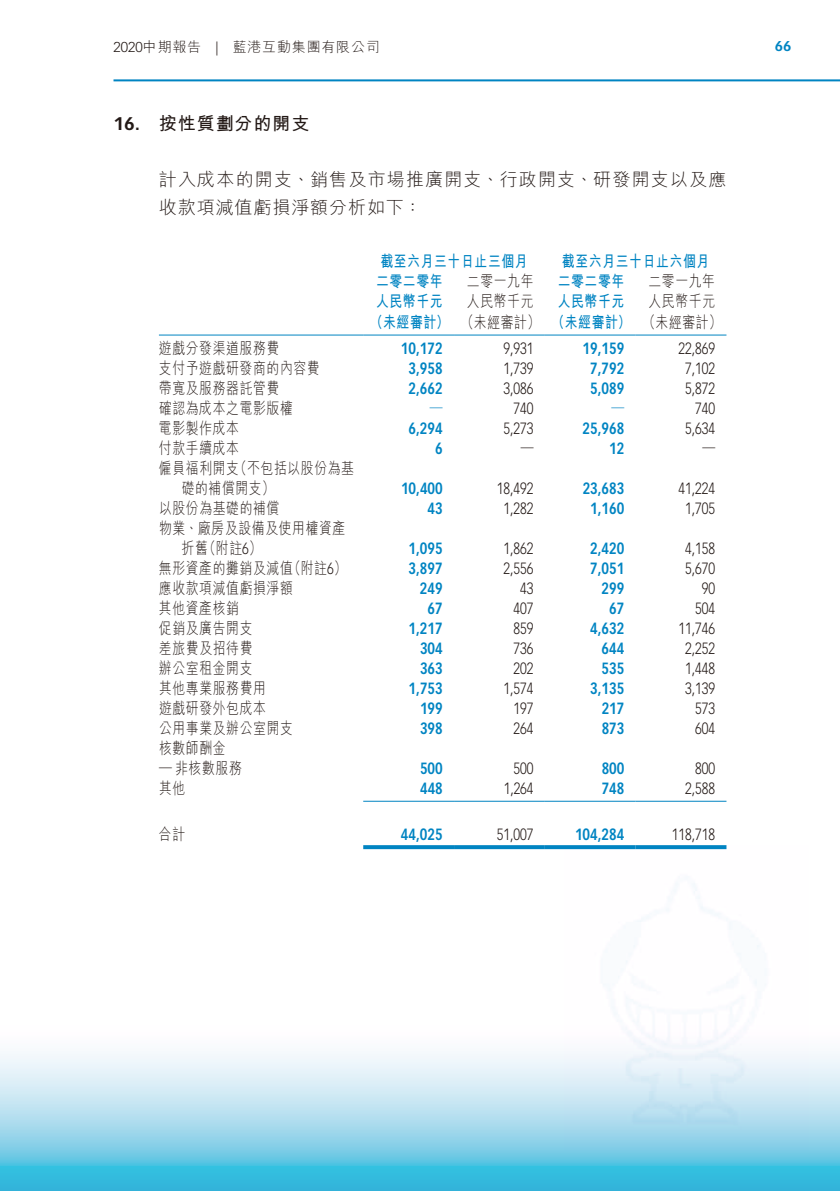
<style>
.page{position:relative;width:840px;height:1191px;background:#fff}
.page>*{position:absolute;margin:0;border:0;box-sizing:border-box;transform-origin:0 0}
.t1{font:300 18px/28px "M Hei HK";letter-spacing:.065em;color:#231916}
.t2{font:700 18px "M Hei HK";letter-spacing:.05em;color:#231916}
.t3{font:300 16px/20px "M Hei HK";letter-spacing:.05em;color:#231916;scale:.8 1}
.t4{font:300 16px "Vectora LT Std";color:#231916;scale:.8 1}
.t5{font:700 16px "Vectora LT Std";color:#0084c2;scale:.8 1}
.t6{font:700 16px "M Hei HK";letter-spacing:.05em;color:#0084c2;scale:.8 1}
.t7{font:300 14px "M Hei HK";letter-spacing:.055em;color:#231916}
.t8{font:700 14px "Vectora LT Std";color:#0084c2}
.s1{font-family:"Vectora LT Std"}
.s2{font-weight:700;color:#0084c2}
</style>
<div class="page">
<svg style="left:0;top:1053px;width:839px;height:138px"></svg>
<img style="left:564px;top:846px;width:244px;height:304px">
<hr style="left:113px;top:79px;width:726px;height:2px;background:#0084c2">
<hr style="left:159px;top:334px;width:204px;height:1px;background:#0084c2">
<hr style="left:363px;top:334px;width:91px;height:1px;background:#0084c2">
<hr style="left:454px;top:334px;width:90px;height:1px;background:#0084c2">
<hr style="left:544px;top:334px;width:91px;height:1px;background:#0084c2">
<hr style="left:635px;top:334px;width:91px;height:1px;background:#0084c2">
<hr style="left:363px;top:800px;width:91px;height:1px;background:#0084c2">
<hr style="left:454px;top:800px;width:90px;height:1px;background:#0084c2">
<hr style="left:544px;top:800px;width:91px;height:1px;background:#0084c2">
<hr style="left:635px;top:800px;width:91px;height:1px;background:#0084c2">
<svg style="left:363px;top:845px;width:91px;height:4px"></svg>
<svg style="left:454px;top:845px;width:90px;height:4px"></svg>
<svg style="left:544px;top:845px;width:91px;height:4px"></svg>
<svg style="left:635px;top:845px;width:91px;height:4px"></svg>
<p class="t7" style="left:113px;top:40px;width:268px"><span class="s1">2020</span>中期報告 <span class="s1">|</span> 藍港互動集團有限公司</p>
<p class="t8" style="left:774px;top:38px;width:18px">66</p>
<p class="t2" style="left:113px;top:110px;width:197px"><span class="s1">16.</span> 按性質劃分的開支</p>
<p class="t1" style="left:159px;top:165px;width:568px">計入成本的開支、銷售及市場推廣開支、行政開支、研發開支以及應收款項減值虧損淨額分析如下：</p>
<p class="t6" style="left:380px;top:250px;width:185px">截至六月三十日止三個月</p>
<p class="t6" style="left:561px;top:250px;width:186px">截至六月三十日止六個月</p>
<p class="t6" style="left:376px;top:270px;width:85px">二零二零年</p>
<p class="t3" style="left:466px;top:271px;width:85px">二零一九年</p>
<p class="t6" style="left:557px;top:270px;width:85px">二零二零年</p>
<p class="t3" style="left:648px;top:271px;width:85px">二零一九年</p>
<p class="t6" style="left:376px;top:290px;width:85px">人民幣千元</p>
<p class="t3" style="left:466px;top:291px;width:85px">人民幣千元</p>
<p class="t6" style="left:557px;top:290px;width:85px">人民幣千元</p>
<p class="t3" style="left:370px;top:291px;width:440px;text-indent:278px">人民幣千元<span class="s2">（未經審計）</span> （未經審計） <span class="s2">（未經審計）</span> （未經審計）</p>
<p class="t3" style="left:159px;top:337px;width:152px">遊戲分發渠道服務費</p>
<p class="t5" style="left:401px;top:338px;width:54px">10,172</p>
<p class="t4" style="left:503px;top:338px;width:39px">9,931</p>
<p class="t5" style="left:582px;top:338px;width:54px">19,159</p>
<p class="t4" style="left:678px;top:338px;width:47px">22,869</p>
<p class="t3" style="left:159px;top:357px;width:202px">支付予遊戲研發商的內容費</p>
<p class="t5" style="left:408px;top:358px;width:44px">3,958</p>
<p class="t4" style="left:503px;top:358px;width:39px">1,739</p>
<p class="t5" style="left:590px;top:358px;width:44px">7,792</p>
<p class="t4" style="left:684px;top:358px;width:39px">7,102</p>
<p class="t3" style="left:159px;top:377px;width:152px">帶寬及服務器託管費</p>
<p class="t5" style="left:408px;top:378px;width:44px">2,662</p>
<p class="t4" style="left:503px;top:378px;width:39px">3,086</p>
<p class="t5" style="left:590px;top:378px;width:44px">5,089</p>
<p class="t4" style="left:684px;top:378px;width:39px">5,872</p>
<p class="t3" style="left:159px;top:397px;width:169px">確認為成本之電影版權</p>
<p class="t6" style="left:429px;top:396px;width:18px">—</p>
<p class="t4" style="left:513px;top:398px;width:26px">740</p>
<p class="t6" style="left:611px;top:396px;width:18px">—</p>
<p class="t4" style="left:694px;top:398px;width:26px">740</p>
<p class="t3" style="left:159px;top:417px;width:102px">電影製作成本</p>
<p class="t5" style="left:408px;top:418px;width:44px">6,294</p>
<p class="t4" style="left:503px;top:418px;width:39px">5,273</p>
<p class="t5" style="left:582px;top:418px;width:54px">25,968</p>
<p class="t4" style="left:684px;top:418px;width:39px">5,634</p>
<p class="t3" style="left:159px;top:437px;width:102px">付款手續成本</p>
<p class="t5" style="left:435px;top:438px;width:11px">6</p>
<p class="t3" style="left:520px;top:437px;width:18px">—</p>
<p class="t5" style="left:609px;top:438px;width:20px">12</p>
<p class="t3" style="left:702px;top:437px;width:18px">—</p>
<p class="t3" style="left:181px;top:457px;width:217px;text-indent:-23px">僱員福利開支（不包括以股份為基礎的補償開支）</p>
<p class="t5" style="left:401px;top:478px;width:54px">10,400</p>
<p class="t4" style="left:496px;top:478px;width:47px">18,492</p>
<p class="t5" style="left:582px;top:478px;width:54px">23,683</p>
<p class="t4" style="left:678px;top:478px;width:47px">41,224</p>
<p class="t3" style="left:159px;top:497px;width:152px">以股份為基礎的補償</p>
<p class="t5" style="left:427px;top:498px;width:20px">43</p>
<p class="t4" style="left:503px;top:498px;width:39px">1,282</p>
<p class="t5" style="left:590px;top:498px;width:44px">1,160</p>
<p class="t4" style="left:684px;top:498px;width:39px">1,705</p>
<p class="t3" style="left:181px;top:517px;width:206px;text-indent:-23px">物業、廠房及設備及使用權資產折舊（附註<span class="s1">6</span>）</p>
<p class="t5" style="left:408px;top:538px;width:44px">1,095</p>
<p class="t4" style="left:503px;top:538px;width:39px">1,862</p>
<p class="t5" style="left:590px;top:538px;width:44px">2,420</p>
<p class="t4" style="left:684px;top:538px;width:39px">4,158</p>
<p class="t3" style="left:159px;top:557px;width:236px">無形資產的攤銷及減值（附註<span class="s1">6</span>）</p>
<p class="t5" style="left:408px;top:558px;width:44px">3,897</p>
<p class="t4" style="left:503px;top:558px;width:39px">2,556</p>
<p class="t5" style="left:590px;top:558px;width:44px">7,051</p>
<p class="t4" style="left:684px;top:558px;width:39px">5,670</p>
<p class="t3" style="left:159px;top:577px;width:169px">應收款項減值虧損淨額</p>
<p class="t5" style="left:419px;top:578px;width:30px">249</p>
<p class="t4" style="left:520px;top:578px;width:18px">43</p>
<p class="t5" style="left:601px;top:578px;width:30px">299</p>
<p class="t4" style="left:701px;top:578px;width:18px">90</p>
<p class="t3" style="left:159px;top:597px;width:102px">其他資產核銷</p>
<p class="t5" style="left:427px;top:598px;width:20px">67</p>
<p class="t4" style="left:513px;top:598px;width:26px">407</p>
<p class="t5" style="left:609px;top:598px;width:20px">67</p>
<p class="t4" style="left:694px;top:598px;width:26px">504</p>
<p class="t3" style="left:159px;top:617px;width:118px">促銷及廣告開支</p>
<p class="t5" style="left:408px;top:618px;width:44px">1,217</p>
<p class="t4" style="left:513px;top:618px;width:26px">859</p>
<p class="t5" style="left:590px;top:618px;width:44px">4,632</p>
<p class="t4" style="left:678px;top:618px;width:47px">11,746</p>
<p class="t3" style="left:159px;top:637px;width:118px">差旅費及招待費</p>
<p class="t5" style="left:420px;top:638px;width:30px">304</p>
<p class="t4" style="left:513px;top:638px;width:26px">736</p>
<p class="t5" style="left:601px;top:638px;width:30px">644</p>
<p class="t4" style="left:684px;top:638px;width:39px">2,252</p>
<p class="t3" style="left:159px;top:657px;width:118px">辦公室租金開支</p>
<p class="t5" style="left:420px;top:658px;width:30px">363</p>
<p class="t4" style="left:513px;top:658px;width:26px">202</p>
<p class="t5" style="left:601px;top:658px;width:30px">535</p>
<p class="t4" style="left:684px;top:658px;width:39px">1,448</p>
<p class="t3" style="left:159px;top:677px;width:135px">其他專業服務費用</p>
<p class="t5" style="left:408px;top:678px;width:44px">1,753</p>
<p class="t4" style="left:503px;top:678px;width:39px">1,574</p>
<p class="t5" style="left:590px;top:678px;width:44px">3,135</p>
<p class="t4" style="left:684px;top:678px;width:39px">3,139</p>
<p class="t3" style="left:159px;top:697px;width:135px">遊戲研發外包成本</p>
<p class="t5" style="left:420px;top:698px;width:30px">199</p>
<p class="t4" style="left:513px;top:698px;width:26px">197</p>
<p class="t5" style="left:601px;top:698px;width:30px">217</p>
<p class="t4" style="left:694px;top:698px;width:26px">573</p>
<p class="t3" style="left:159px;top:717px;width:169px">公用事業及辦公室開支</p>
<p class="t5" style="left:420px;top:718px;width:30px">398</p>
<p class="t4" style="left:513px;top:718px;width:26px">264</p>
<p class="t5" style="left:601px;top:718px;width:30px">873</p>
<p class="t4" style="left:694px;top:718px;width:26px">604</p>
<p class="t3" style="left:159px;top:737px;width:85px">核數師酬金</p>
<p class="t3" style="left:159px;top:757px;width:105px">— 非核數服務</p>
<p class="t5" style="left:420px;top:758px;width:30px">500</p>
<p class="t4" style="left:513px;top:758px;width:26px">500</p>
<p class="t5" style="left:601px;top:758px;width:30px">800</p>
<p class="t4" style="left:695px;top:758px;width:26px">800</p>
<p class="t3" style="left:159px;top:777px;width:34px">其他</p>
<p class="t5" style="left:420px;top:778px;width:30px">448</p>
<p class="t4" style="left:503px;top:778px;width:39px">1,264</p>
<p class="t5" style="left:601px;top:778px;width:30px">748</p>
<p class="t4" style="left:685px;top:778px;width:39px">2,588</p>
<p class="t3" style="left:159px;top:823px;width:34px">合計</p>
<p class="t5" style="left:401px;top:824px;width:54px">44,025</p>
<p class="t4" style="left:496px;top:824px;width:47px">51,007</p>
<p class="t5" style="left:574px;top:824px;width:63px">104,284</p>
<p class="t4" style="left:671px;top:824px;width:56px">118,718</p>
</div>
